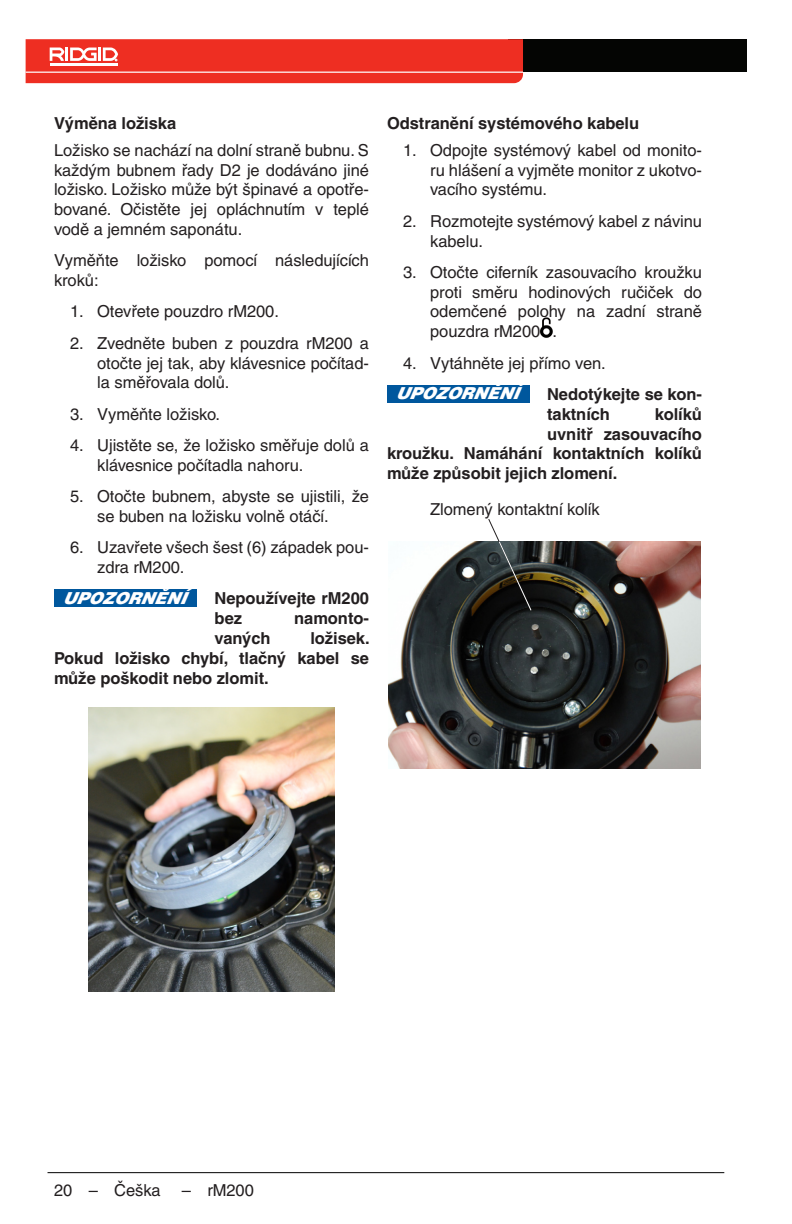
<style>
.page{position:relative;width:792px;height:1224px;background:#fff}
.page>*{position:absolute;margin:0;border:0;box-sizing:border-box;transform-origin:0 0}
.Basic_Normal___bn{font:16.4px/19.8px "Helvetica LT Pro";letter-spacing:-.005em;color:#231f20}
.Basic_Bold___bb{font:700 16.4px/19.8px "Helvetica LT Pro";letter-spacing:-.005em;color:#231f20}
.Head_3___h3{font:700 16.4px "Helvetica LT Pro";letter-spacing:-.005em;color:#231f20}
.Basic_Normal_left{font:16.4px "Helvetica LT Pro";letter-spacing:-.005em;color:#231f20}
.Notice{font:italic 900 16.4px "Helvetica LT Pro";letter-spacing:-.005em;color:#fff}
</style>
<div class="page">
<hr style="left:48px;top:1172px;width:676px;height:1px;background:#000">
<div style="left:508px;top:39px;width:238px;height:33px;background:#040503"></div>
<svg style="left:26px;top:39px;width:497px;height:44px;background:#ef3b30"></svg>
<div style="left:54px;top:589px;width:143px;height:18px;background:#00579d"></div>
<img style="left:89px;top:708px;width:245px;height:283px">
<img style="left:540px;top:317px;width:13px;height:20px">
<div style="left:387px;top:385px;width:142px;height:18px;background:#00579d"></div>
<img style="left:388px;top:542px;width:313px;height:226px">
<svg style="left:487px;top:519px;width:46px;height:93px"></svg>
<p class="Head_3___h3" style="left:54px;top:113px;width:124px">Výměna ložiska</p>
<p class="Basic_Normal___bn" style="left:54px;top:140px;width:317px;text-align:justify">Ložisko se nachází na dolní straně bubnu. S každým bubnem řady D2 je dodáváno jiné ložisko. Ložisko může být špinavé a opotře&shy;bované. Očistěte jej opláchnutím v teplé vodě a jemném saponátu.</p>
<p class="Basic_Normal___bn" style="left:54px;top:251px;width:317px">Vyměňte ložisko pomocí následujících kroků:</p>
<p class="Basic_Normal___bn" style="left:70px;top:302px;width:210px">1. Otevřete pouzdro rM200.</p>
<p class="Basic_Normal___bn" style="left:97px;top:333px;width:273px;text-align:justify;text-indent:-27px">2. Zvedněte buben z pouzdra rM200 a otočte jej tak, aby klávesnice počítad&shy;la směřovala dolů.</p>
<p class="Basic_Normal___bn" style="left:70px;top:404px;width:152px">3. Vyměňte ložisko.</p>
<p class="Basic_Normal___bn" style="left:97px;top:435px;width:273px;text-indent:-27px">4. Ujistěte se, že ložisko směřuje dolů a klávesnice počítadla nahoru.</p>
<p class="Basic_Normal___bn" style="left:97px;top:486px;width:273px;text-indent:-27px">5. Otočte bubnem, abyste se ujistili, že se buben na ložisku volně otáčí.</p>
<p class="Basic_Normal___bn" style="left:97px;top:538px;width:273px;text-indent:-27px">6. Uzavřete všech šest (6) západek pou&shy;zdra rM200.</p>
<p class="Notice" style="left:63px;top:587px;width:125px">UPOZORNĚNÍ</p>
<p class="Basic_Bold___bb" style="left:215px;top:589px;width:156px">Nepoužívejte rM200 bez</p>
<p class="Basic_Bold___bb" style="left:294px;top:609px;width:76px">namonto-</p>
<p class="Basic_Bold___bb" style="left:54px;top:628px;width:317px;text-align:justify;text-indent:256px">ložisek.<br>Pokud ložisko chybí, tlačný kabel se může poškodit nebo zlomit.</p>
<p class="Basic_Bold___bb" style="left:215px;top:628px;width:57px">vaných</p>
<p class="Head_3___h3" style="left:387px;top:113px;width:254px">Odstranění systémového kabelu</p>
<p class="Basic_Normal___bn" style="left:430px;top:140px;width:273px;text-align:justify;text-indent:-27px">1. Odpojte systémový kabel od monito&shy;ru hlášení a vyjměte monitor z ukotvo&shy;vacího systému.</p>
<p class="Basic_Normal___bn" style="left:430px;top:211px;width:273px;text-indent:-27px">2. Rozmotejte systémový kabel z návinu kabelu.</p>
<p class="Basic_Normal___bn" style="left:430px;top:262px;width:273px;text-align:justify;text-indent:-27px">3. Otočte ciferník zasouvacího kroužku proti směru hodinových ručiček do odemčené polohy na zadní straně pouzdra rM200 .</p>
<p class="Basic_Normal___bn" style="left:403px;top:353px;width:204px">4. Vytáhněte jej přímo ven.</p>
<p class="Notice" style="left:396px;top:383px;width:124px">UPOZORNĚNÍ</p>
<p class="Basic_Bold___bb" style="left:547px;top:384px;width:156px">Nedotýkejte se kon&shy;taktních</p>
<p class="Basic_Bold___bb" style="left:655px;top:404px;width:49px">kolíků</p>
<p class="Basic_Bold___bb" style="left:547px;top:424px;width:156px">uvnitř zasouvacího</p>
<p class="Basic_Bold___bb" style="left:387px;top:444px;width:316px">kroužku. Namáhání kontaktních kolíků</p>
<p class="Basic_Bold___bb" style="left:387px;top:463px;width:232px">může způsobit jejich zlomení.</p>
<p class="Basic_Normal_left" style="left:430px;top:500px;width:171px">Zlomený kontaktní kolík</p>
<p class="Basic_Normal___bn" style="left:54px;top:1181px;width:108px">20 – Češka</p>
<p class="Basic_Normal___bn" style="left:182px;top:1181px;width:74px">– rM200</p>
</div>
